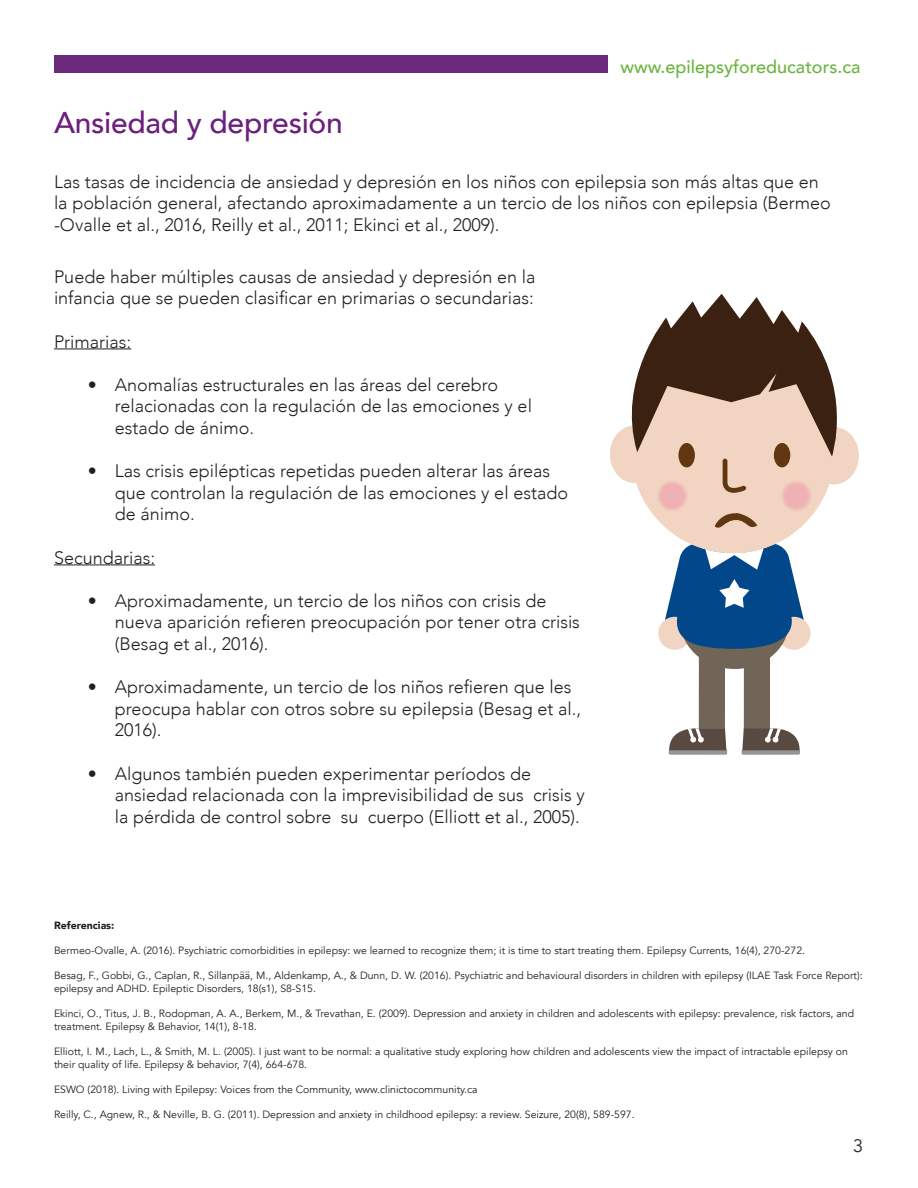
<style>
.page{position:relative;width:918px;height:1188px;background:#fff}
.page>*{position:absolute;margin:0;border:0;box-sizing:border-box;transform-origin:0 0}
.t1{font:500 30px "Avenir";letter-spacing:-.01em;color:#6c1f7d}
.t2{font:300 18px/21.6px "Avenir";color:#231f20}
.t3{font:500 18px "Avenir";color:#6cb43f}
.t4{font:18px "Avenir";color:#231f20}
.t5{font:10.5px/12.6px "Avenir";color:#231f20}
.t6{font:900 10.5px "Avenir";color:#231f20}
</style>
<div class="page">
<div style="left:54px;top:55px;width:554px;height:18px;background:#6c2a7e"></div>
<div style="left:778px;top:617px;width:33px;height:33px;background:#f1d5c2;border-radius:50%"></div>
<div style="left:658px;top:617px;width:33px;height:33px;background:#f1d5c2;border-radius:50%"></div>
<div style="left:742px;top:750px;width:58px;height:5px;background:#939598;border-radius:2px"></div>
<div style="left:669px;top:750px;width:58px;height:5px;background:#939598;border-radius:2px"></div>
<svg style="left:665px;top:559px;width:139px;height:191px"></svg>
<img style="left:610px;top:436px;width:249px;height:123px">
<svg style="left:714px;top:513px;width:43px;height:18px"></svg>
<svg style="left:616px;top:294px;width:239px;height:199px"></svg>
<hr style="left:54px;top:348px;width:77px;height:1px;background:#231f20">
<hr style="left:54px;top:564px;width:101px;height:1px;background:#231f20">
<p class="t1" style="left:54px;top:96px;width:290px">Ansiedad y depresión</p>
<p class="t3" style="left:621px;top:51px;width:241px">www.epilepsyforeducators.ca</p>
<p class="t2" style="left:54px;top:171px;width:778px">Las tasas de incidencia de ansiedad y depresión en los niños con epilepsia son más altas que en la población general, afectando aproximadamente a un tercio de los niños con epilepsia (Bermeo -Ovalle et al., 2016, Reilly et al., 2011; Ekinci et al., 2009).</p>
<p class="t2" style="left:54px;top:266px;width:483px">Puede haber múltiples causas de ansiedad y depresión en la infancia que se pueden clasificar en primarias o secundarias:</p>
<p class="t2" style="left:54px;top:331px;width:79px">Primarias:</p>
<p class="t2" style="left:115px;top:374px;width:419px;text-indent:-27px">• Anomalías estructurales en las áreas del cerebro relacionadas con la regulación de las emociones y el estado de ánimo.</p>
<p class="t2" style="left:115px;top:460px;width:455px;text-indent:-27px">• Las crisis epilépticas repetidas pueden alterar las áreas que controlan la regulación de las emociones y el estado de ánimo.</p>
<p class="t2" style="left:54px;top:547px;width:103px">Secundarias:</p>
<p class="t2" style="left:115px;top:590px;width:467px;text-indent:-27px">• Aproximadamente, un tercio de los niños con crisis de nueva aparición refieren preocupación por tener otra crisis (Besag et al., 2016).</p>
<p class="t2" style="left:115px;top:676px;width:468px;text-indent:-27px">• Aproximadamente, un tercio de los niños refieren que les preocupa hablar con otros sobre su epilepsia (Besag et al.,<br>2016).</p>
<p class="t2" style="left:115px;top:763px;width:472px;text-indent:-27px">• Algunos también pueden experimentar períodos de ansiedad relacionada con la imprevisibilidad de sus crisis y la pérdida de control sobre su cuerpo (Elliott et al., 2005).</p>
<p class="t6" style="left:54px;top:916px;width:62px">Referencias:</p>
<p class="t5" style="left:54px;top:945px;width:753px">Bermeo-Ovalle, A. (2016). Psychiatric comorbidities in epilepsy: we learned to recognize them; it is time to start treating them. Epilepsy Currents, 16(4), 270-272.</p>
<p class="t5" style="left:54px;top:970px;width:810px">Besag, F., Gobbi, G., Caplan, R., Sillanpää, M., Aldenkamp, A., &amp; Dunn, D. W. (2016). Psychiatric and behavioural disorders in children with epilepsy (ILAE Task Force Report):</p>
<p class="t5" style="left:54px;top:982px;width:263px">epilepsy and ADHD. Epileptic Disorders, 18(s1), S8-S15.</p>
<p class="t5" style="left:54px;top:1008px;width:802px">Ekinci, O., Titus, J. B., Rodopman, A. A., Berkem, M., &amp; Trevathan, E. (2009). Depression and anxiety in children and adolescents with epilepsy: prevalence, risk factors, and treatment. Epilepsy &amp; Behavior, 14(1), 8-18.</p>
<p class="t5" style="left:54px;top:1045px;width:796px">Elliott, I. M., Lach, L., &amp; Smith, M. L. (2005). I just want to be normal: a qualitative study exploring how children and adolescents view the impact of intractable epilepsy on their quality of life. Epilepsy &amp; behavior, 7(4), 664-678.</p>
<p class="t5" style="left:54px;top:1083px;width:425px">ESWO (2018). Living with Epilepsy: Voices from the Community, www.clinictocommunity.ca</p>
<p class="t5" style="left:54px;top:1108px;width:582px">Reilly, C., Agnew, R., &amp; Neville, B. G. (2011). Depression and anxiety in childhood epilepsy: a review. Seizure, 20(8), 589-597.</p>
<p class="t4" style="left:853px;top:1135px;width:12px">3</p>
</div>
